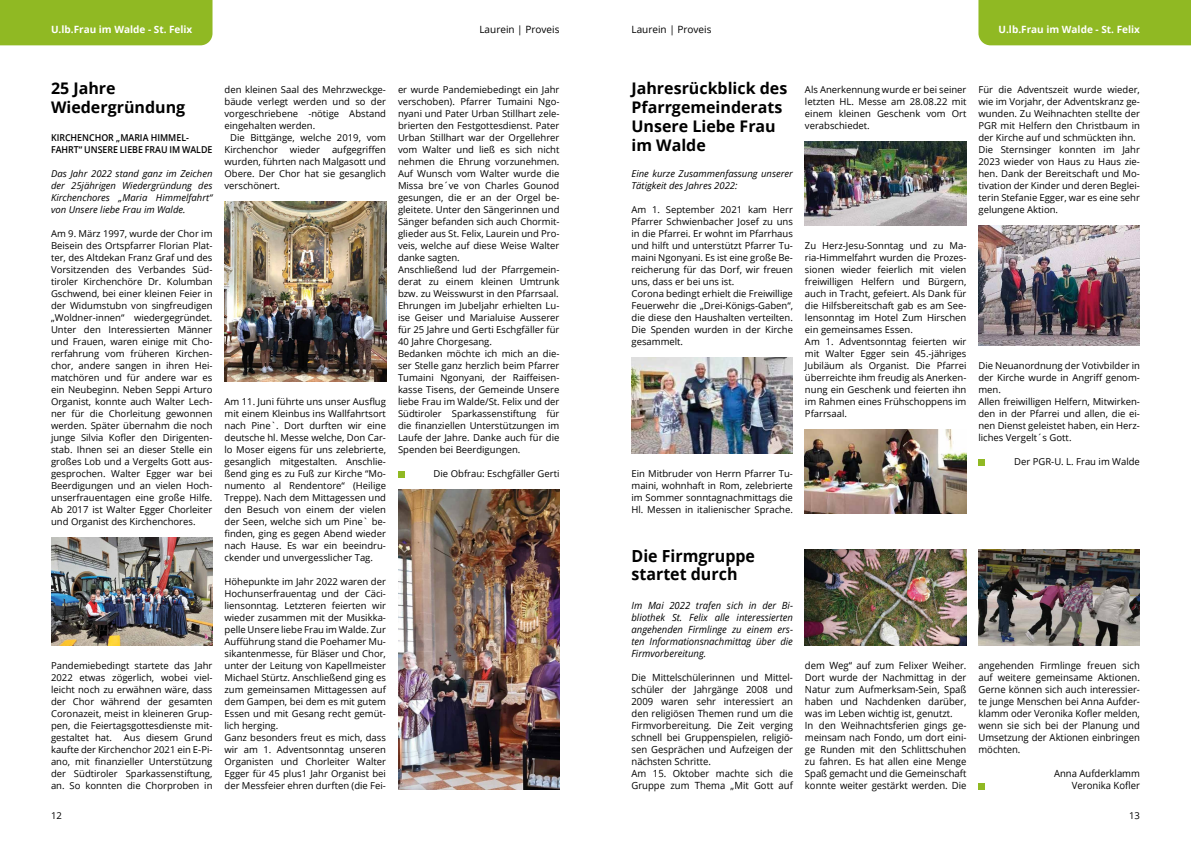
<style>
.page{position:relative;width:1191px;height:842px;background:#fff}
.page>*{position:absolute;margin:0;border:0;box-sizing:border-box;transform-origin:0 0}
.t1{font:700 16.6px/18px "Open Sans";color:#000;scale:.96 1}
.t2{font:700 16px/19.2px "Open Sans";color:#000}
.t3{font:700 10px "Open Sans";color:#fff}
.t4{font:10px "Open Sans";color:#000}
.t5{font:9.9px/12px "Open Sans";color:#000;scale:.96 1}
.t6{font:italic 9.9px/12px "Open Sans";color:#000;text-align:justify;scale:.96 1}
.t7{font:9.5px/12px "Open Sans";color:#000}
.t8{font:italic 9.5px/12px "Open Sans";color:#000;text-align:justify}
.t9{font:600 9.5px/12px "Open Sans";color:#000;scale:.93 1}
</style>
<div class="page">
<div style="left:978px;top:0;width:213px;height:45px;background:#90b923"></div>
<div style="left:0;top:0;width:212px;height:45px;background:#90b923"></div>
<img style="left:51px;top:537px;width:161px;height:108px">
<img style="left:398px;top:489px;width:161px;height:300px">
<img style="left:224px;top:201px;width:162px;height:180px">
<div style="left:398px;top:471px;width:7px;height:6px;background:#90b923"></div>
<div style="left:978px;top:459px;width:7px;height:6px;background:#90b923"></div>
<img style="left:631px;top:357px;width:162px;height:96px">
<img style="left:805px;top:141px;width:161px;height:84px">
<img style="left:805px;top:429px;width:161px;height:84px">
<img style="left:978px;top:225px;width:162px;height:120px">
<img style="left:805px;top:549px;width:161px;height:96px">
<img style="left:978px;top:549px;width:162px;height:96px">
<div style="left:978px;top:783px;width:7px;height:6px;background:#90b923"></div>
<p class="t3" style="left:51px;top:22px;width:143px">U.lb.Frau im Walde - St. Felix</p>
<p class="t4" style="left:479px;top:22px;width:82px">Laurein | Proveis</p>
<p class="t4" style="left:631px;top:22px;width:82px">Laurein | Proveis</p>
<p class="t3" style="left:998px;top:22px;width:143px">U.lb.Frau im Walde - St. Felix</p>
<h2 class="t2" style="left:51px;top:78px;width:136px">25 Jahre<br>Wiedergründung</h2>
<p class="t9" style="left:51px;top:132px;width:175px">KIRCHENCHOR „MARIA HIMMEL-<br>FAHRT“ UNSERE LIEBE FRAU IM WALDE</p>
<p class="t8" style="left:51px;top:168px;width:163px">Das Jahr 2022 stand ganz im Zeichen der 25jährigen Wiedergründung des Kirchenchores „Maria Himmelfahrt“ von Unsere liebe Frau im Walde.</p>
<p class="t7" style="left:51px;top:228px;width:163px;text-align:justify">Am 9. März 1997, wurde der Chor im Beisein des Ortspfarrer Florian Plat&shy;ter, des Altdekan Franz Graf und des Vorsitzenden des Verbandes Süd&shy;tiroler Kirchenchöre Dr. Kolumban Gschwend, bei einer kleinen Feier in der Widumstubn von singfreudigen „Woldner-innen“ wiedergegründet.<br>Unter den Interessierten Männer und Frauen, waren einige mit Cho&shy;rerfahrung vom früheren Kirchen&shy;chor, andere sangen in ihren Hei&shy;matchören und für andere war es ein Neubeginn. Neben Seppi Arturo Organist, konnte auch Walter Lech&shy;ner für die Chorleitung gewonnen werden. Später übernahm die noch junge Silvia Kofler den Dirigenten&shy;stab. Ihnen sei an dieser Stelle ein großes Lob und a Vergelts Gott aus&shy;gesprochen. Walter Egger war bei Beerdigungen und an vielen Hoch&shy;unserfrauentagen eine große Hilfe.<br>Ab 2017 ist Walter Egger Chorleiter und Organist des Kirchenchores.</p>
<p class="t7" style="left:51px;top:660px;width:163px;text-align:justify">Pandemiebedingt startete das Jahr 2022 etwas zögerlich, wobei viel&shy;leicht noch zu erwähnen wäre, dass der Chor während der gesamten Coronazeit, meist in kleineren Grup&shy;pen, die Feiertagsgottesdienste mit&shy;gestaltet hat. Aus diesem Grund kaufte der Kirchenchor 2021 ein E-Pi&shy;ano, mit finanzieller Unterstützung der Südtiroler Sparkassenstiftung, an. So konnten die Chorproben in</p>
<p class="t7" style="left:224px;top:84px;width:163px">den kleinen Saal des Mehrzweckge-</p>
<p class="t7" style="left:224px;top:96px;width:163px">bäude verlegt werden und so der</p>
<p class="t7" style="left:224px;top:108px;width:163px">vorgeschriebene -nötige Abstand</p>
<p class="t7" style="left:224px;top:120px;width:92px">eingehalten werden.</p>
<p class="t7" style="left:230px;top:132px;width:157px">Die Bittgänge, welche 2019, vom</p>
<p class="t7" style="left:224px;top:144px;width:163px">Kirchenchor wieder aufgegriffen</p>
<p class="t7" style="left:224px;top:156px;width:163px">wurden, führten nach Malgasott und</p>
<p class="t7" style="left:224px;top:168px;width:163px">Obere. Der Chor hat sie gesanglich</p>
<p class="t7" style="left:224px;top:180px;width:57px">verschönert.</p>
<p class="t7" style="left:224px;top:396px;width:163px;text-align:justify">Am 11. Juni führte uns unser Ausflug mit einem Kleinbus ins Wallfahrtsort nach Pine`. Dort durften wir eine deutsche hl. Messe welche, Don Car&shy;lo Moser eigens für uns zelebrierte, gesanglich mitgestalten. Anschlie&shy;ßend ging es zu Fuß zur Kirche “Mo&shy;numento al Rendentore“ (Heilige Treppe). Nach dem Mittagessen und den Besuch von einem der vielen der Seen, welche sich um Pine` be&shy;finden, ging es gegen Abend wieder nach Hause. Es war ein beeindru&shy;ckender und unvergesslicher Tag.</p>
<p class="t7" style="left:224px;top:576px;width:163px">Höhepunkte im Jahr 2022 waren der Hochunserfrauentag und der Cäci&shy;liensonntag. Letzteren feierten wir wieder zusammen mit der Musikka&shy;pelle Unsere liebe Frau im Walde. Zur Aufführung stand die Poehamer Mu&shy;sikantenmesse, für Bläser und Chor, unter der Leitung von Kapellmeister Michael Stürtz. Anschließend ging es zum gemeinsamen Mittagessen auf dem Gampen, bei dem es mit gutem Essen und mit Gesang recht gemüt&shy;lich herging.<br>Ganz besonders freut es mich, dass wir am 1. Adventsonntag unseren Organisten und Chorleiter Walter Egger für 45 plus1 Jahr Organist bei der Messfeier ehren durften (die Fei-</p>
<p class="t7" style="left:398px;top:84px;width:163px">er wurde Pandemiebedingt ein Jahr verschoben). Pfarrer Tumaini Ngo&shy;nyani und Pater Urban Stillhart zele&shy;brierten den Festgottesdienst. Pater Urban Stillhart war der Orgellehrer vom Walter und ließ es sich nicht nehmen die Ehrung vorzunehmen.<br>Auf Wunsch vom Walter wurde die Missa bre´ve von Charles Gounod gesungen, die er an der Orgel be&shy;gleitete. Unter den Sängerinnen und Sänger befanden sich auch Chormit&shy;glieder aus St. Felix, Laurein und Pro&shy;veis, welche auf diese Weise Walter danke sagten.<br>Anschließend lud der Pfarrgemein&shy;derat zu einem kleinen Umtrunk bzw. zu Weisswurst in den Pfarrsaal.<br>Ehrungen im Jubeljahr erhielten Lu&shy;ise Geiser und Marialuise Ausserer für 25 Jahre und Gerti Eschgfäller für 40 Jahre Chorgesang.<br>Bedanken möchte ich mich an die&shy;ser Stelle ganz herzlich beim Pfarrer Tumaini Ngonyani, der Raiffeisen&shy;kasse Tisens, der Gemeinde Unsere liebe Frau im Walde/St. Felix und der Südtiroler Sparkassenstiftung für die finanziellen Unterstützungen im Laufe der Jahre. Danke auch für die Spenden bei Beerdigungen.</p>
<p class="t7" style="left:433px;top:468px;width:127px">Die Obfrau: Eschgfäller Gerti</p>
<h2 class="t2" style="left:631px;top:78px;width:157px">Jahresrückblick des<br>Pfarrgemeinderats<br>Unsere Liebe Frau im Walde</h2>
<p class="t8" style="left:631px;top:168px;width:163px">Eine kurze Zusammenfassung unserer<br>Tätigkeit des Jahres 2022:</p>
<p class="t7" style="left:631px;top:204px;width:163px">Am 1. September 2021 kam Herr<br>Pfarrer Schwienbacher Josef zu uns in die Pfarrei. Er wohnt im Pfarrhaus und hilft und unterstützt Pfarrer Tu&shy;maini Ngonyani. Es ist eine große Be&shy;reicherung für das Dorf, wir freuen uns, dass er bei uns ist.<br>Corona bedingt erhielt die Freiwillige<br>Feuerwehr die „Drei-Königs-Gaben“, die diese den Haushalten verteilten.<br>Die Spenden wurden in der Kirche gesammelt.</p>
<p class="t7" style="left:805px;top:84px;width:163px;text-align:justify">Als Anerkennung wurde er bei seiner letzten HL. Messe am 28.08.22 mit einem kleinen Geschenk vom Ort verabschiedet.</p>
<p class="t7" style="left:805px;top:240px;width:163px">Zu Herz-Jesu-Sonntag und zu Ma&shy;ria-Himmelfahrt wurden die Prozes&shy;sionen wieder feierlich mit vielen freiwilligen Helfern und Bürgern, auch in Tracht, gefeiert. Als Dank für die Hilfsbereitschaft gab es am See&shy;lensonntag im Hotel Zum Hirschen ein gemeinsames Essen.<br>Am 1. Adventsonntag feierten wir mit Walter Egger sein 45.-jähriges<br>Jubiläum als Organist. Die Pfarrei überreichte ihm freudig als Anerken&shy;nung ein Geschenk und feierten ihn im Rahmen eines Frühschoppens im<br>Pfarrsaal.</p>
<p class="t7" style="left:631px;top:468px;width:163px;text-align:justify">Ein Mitbruder von Herrn Pfarrer Tu&shy;maini, wohnhaft in Rom, zelebrierte im Sommer sonntagnachmittags die Hl. Messen in italienischer Sprache.</p>
<p class="t7" style="left:978px;top:84px;width:163px">Für die Adventszeit wurde wieder, wie im Vorjahr, der Adventskranz ge&shy;wunden. Zu Weihnachten stellte der PGR mit Helfern den Christbaum in der Kirche auf und schmückten ihn.<br>Die Sternsinger konnten im Jahr 2023 wieder von Haus zu Haus zie&shy;hen. Dank der Bereitschaft und Mo&shy;tivation der Kinder und deren Beglei&shy;terin Stefanie Egger, war es eine sehr gelungene Aktion.</p>
<p class="t7" style="left:978px;top:360px;width:163px">Die Neuanordnung der Votivbilder in der Kirche wurde in Angriff genom&shy;men.<br>Allen freiwilligen Helfern, Mitwirken&shy;den in der Pfarrei und allen, die ei&shy;nen Dienst geleistet haben, ein Herz&shy;liches Vergelt´s Gott.</p>
<p class="t7" style="left:1014px;top:456px;width:127px">Der PGR-U. L. Frau im Walde</p>
<h1 class="t1" style="left:631px;top:546px;width:130px">Die Firmgruppe startet durch</h1>
<p class="t6" style="left:631px;top:599px;width:170px">Im Mai 2022 trafen sich in der Bi&shy;bliothek St. Felix alle interessierten angehenden Firmlinge zu einem ers&shy;ten Informationsnachmittag über die Firmvorbereitung.</p>
<p class="t5" style="left:631px;top:672px;width:170px">Die Mittelschülerinnen und Mittel&shy;schüler der Jahrgänge 2008 und<br>2009 waren sehr interessiert an den religiösen Themen rund um die<br>Firmvorbereitung. Die Zeit verging schnell bei Gruppenspielen, religiö&shy;sen Gesprächen und Aufzeigen der nächsten Schritte.<br>Am 15. Oktober machte sich die<br>Gruppe zum Thema „Mit Gott auf</p>
<p class="t5" style="left:805px;top:660px;width:170px">dem Weg“ auf zum Felixer Weiher.<br>Dort wurde der Nachmittag in der Natur zum Aufmerksam-Sein, Spaß haben und Nachdenken darüber, was im Leben wichtig ist, genutzt.<br>In den Weihnachtsferien gings ge&shy;meinsam nach Fondo, um dort eini&shy;ge Runden mit den Schlittschuhen zu fahren. Es hat allen eine Menge Spaß gemacht und die Gemeinschaft konnte weiter gestärkt werden. Die</p>
<p class="t5" style="left:978px;top:660px;width:170px;text-align:justify">angehenden Firmlinge freuen sich auf weitere gemeinsame Aktionen.<br>Gerne können sich auch interessier&shy;te junge Menschen bei Anna Aufder&shy;klamm oder Veronika Kofler melden, wenn sie sich bei der Planung und Umsetzung der Aktionen einbringen möchten.</p>
<p class="t5" style="left:1054px;top:768px;width:91px;text-align:right">Anna Aufderklamm<br>Veronika Kofler</p>
<p class="t7" style="left:51px;top:810px;width:12px">12</p>
<p class="t7" style="left:1129px;top:810px;width:12px">13</p>
</div>
